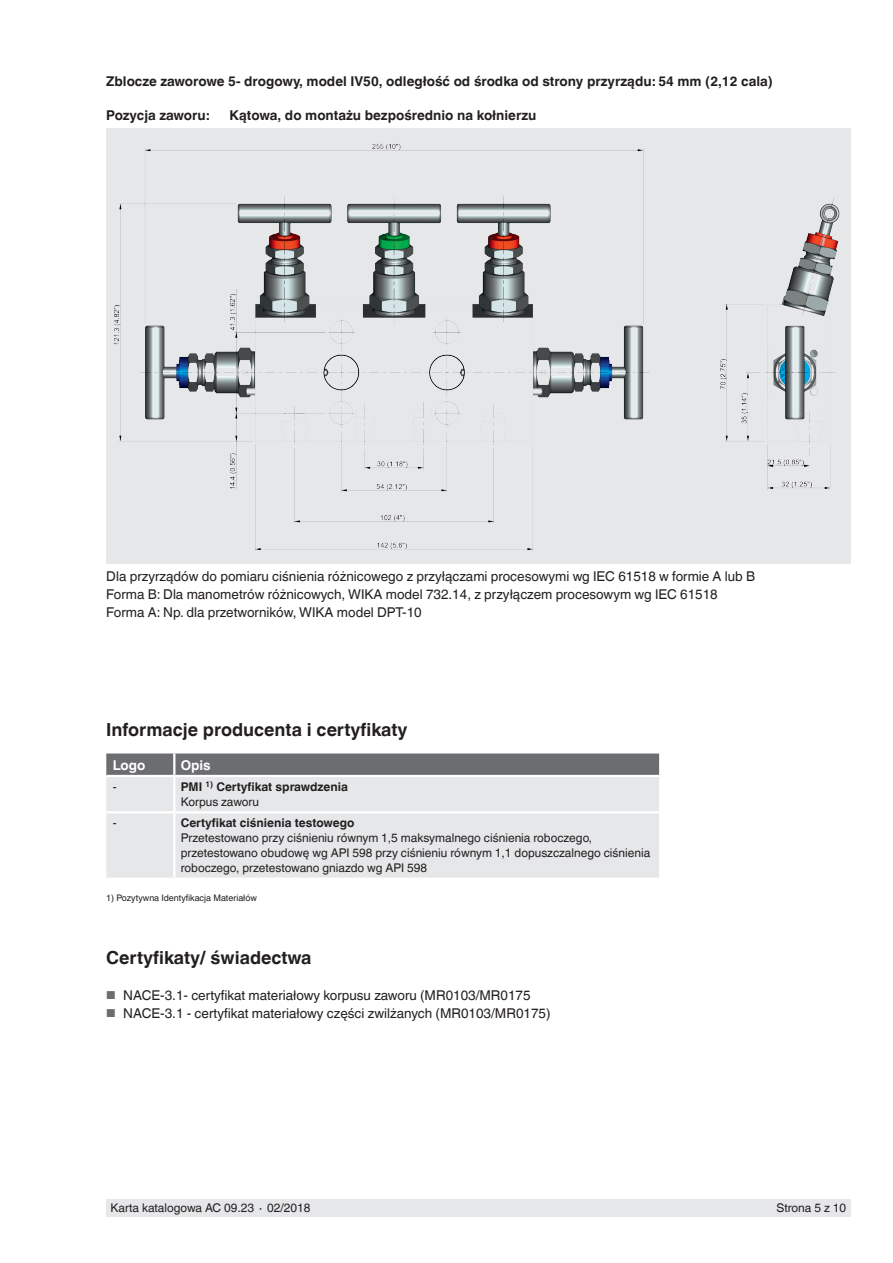
<style>
.page{position:relative;width:893px;height:1263px;background:#fff}
.page>*{position:absolute;margin:0;border:0;box-sizing:border-box;transform-origin:0 0}
.t1{font:700 18px "Helvetica World";color:#231f20}
.t2{font:13.5px/18px "Helvetica World";color:#231f20}
.t3{font:700 13.5px "Helvetica World";color:#231f20}
.t4{font:700 13.5px "Helvetica World";color:#fff}
.t5{font:12px/15px "Helvetica World";color:#231f20}
.t6{font:700 12px/15px "Helvetica World";color:#231f20}
.t7{font:9px "Helvetica World";color:#231f20}
.s1{font-weight:400}
.s2{font-size:11.55px;color:#6c6d70}
</style>
<div class="page">
<div style="left:106px;top:1199px;width:744px;height:17px;background:#e6e7e9"></div>
<div style="left:106px;top:128px;width:744px;height:435px;background:#e6e7e9"></div>
<img style="left:114px;top:144px;width:726px;height:407px">
<svg style="left:106px;top:753px;width:553px;height:22px;background:#707174"></svg>
<div style="left:106px;top:777px;width:553px;height:100px;background:#e6e7e9"></div>
<hr style="left:173px;top:777px;width:2px;height:34px;background:#fff">
<hr style="left:174px;top:811px;width:485px;height:2px;background:#fff">
<hr style="left:106px;top:811px;width:68px;height:2px;background:#fff">
<hr style="left:173px;top:813px;width:2px;height:64px;background:#fff">
<hr style="left:173px;top:753px;width:2px;height:22px;background:#fff">
<p class="t3" style="left:106px;top:74px;width:668px">Zblocze zaworowe 5- drogowy, model IV50, odległość od środka od strony przyrządu: 54 mm (2,12 cala)</p>
<p class="t3" style="left:106px;top:107px;width:105px">Pozycja zaworu:</p>
<p class="t3" style="left:230px;top:107px;width:308px">Kątowa, do montażu bezpośrednio na kołnierzu</p>
<p class="t2" style="left:106px;top:567px;width:650px">Dla przyrządów do pomiaru ciśnienia różnicowego z przyłączami procesowymi wg IEC 61518 w formie A lub B<br>Forma B: Dla manometrów różnicowych, WIKA model 732.14, z przyłączem procesowym wg IEC 61518<br>Forma A: Np. dla przetworników, WIKA model DPT-10</p>
<h1 class="t1" style="left:106px;top:719px;width:303px">Informacje producenta i certyfikaty</h1>
<p class="t4" style="left:113px;top:757px;width:34px">Logo</p>
<p class="t4" style="left:181px;top:757px;width:32px">Opis</p>
<p class="t5" style="left:113px;top:779px;width:5px">-</p>
<p class="t6" style="left:181px;top:779px;width:169px">PMI <sup>1)</sup> Certyfikat sprawdzenia<br><span class="s1">Korpus zaworu</span></p>
<p class="t5" style="left:113px;top:816px;width:5px">-</p>
<p class="t6" style="left:181px;top:816px;width:175px">Certyfikat ciśnienia testowego</p>
<p class="t5" style="left:181px;top:831px;width:471px">Przetestowano przy ciśnieniu równym 1,5 maksymalnego ciśnienia roboczego, przetestowano obudowę wg API 598 przy ciśnieniu równym 1,1 dopuszczalnego ciśnienia roboczego, przetestowano gniazdo wg API 598</p>
<p class="t7" style="left:106px;top:892px;width:152px">1) Pozytywna Identyfikacja Materiałów</p>
<h1 class="t1" style="left:106px;top:947px;width:207px">Certyfikaty/ świadectwa</h1>
<p class="t2" style="left:106px;top:986px;width:426px"><span class="s2">■</span> NACE-3.1- certyfikat materiałowy korpusu zaworu (MR0103/MR0175</p>
<p class="t2" style="left:106px;top:1004px;width:446px"><span class="s2">■</span> NACE-3.1 - certyfikat materiałowy części zwilżanych (MR0103/MR0175)</p>
<p class="t5" style="left:111px;top:1200px;width:201px">Karta katalogowa AC 09.23 ∙ 02/2018</p>
<p class="t5" style="left:776px;top:1200px;width:71px">Strona 5 z 10</p>
</div>
